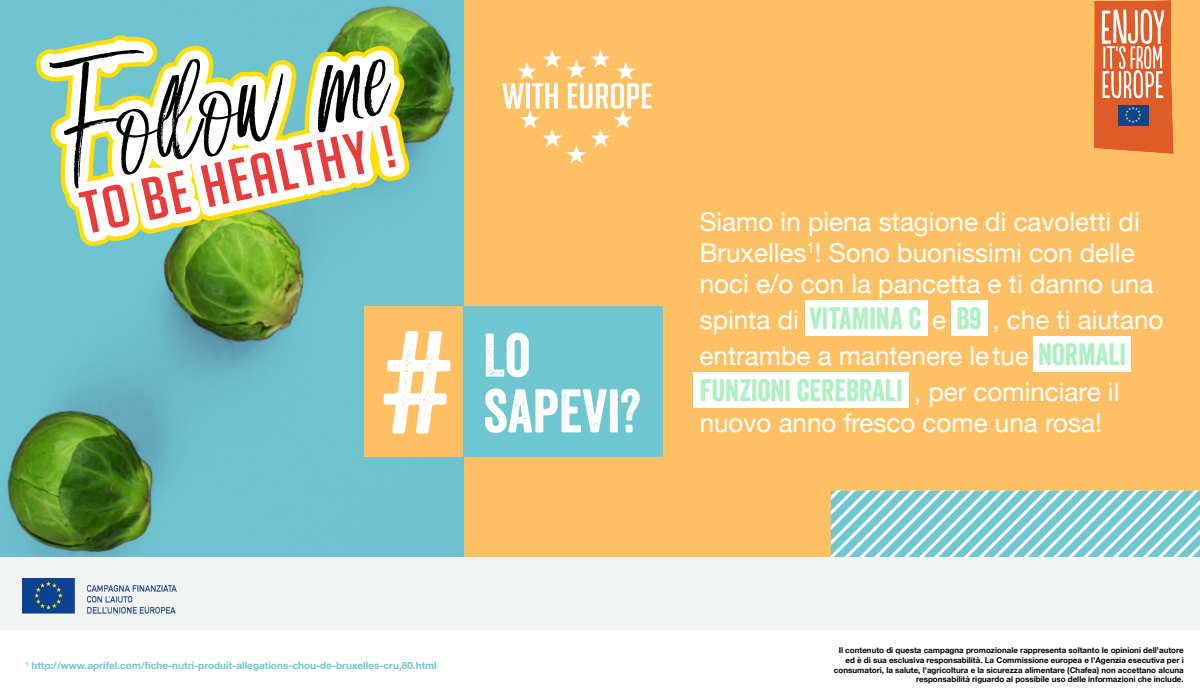
<style>
.page{position:relative;width:1200px;height:700px;background:#fff}
.page>*{position:absolute;margin:0;border:0;box-sizing:border-box;transform-origin:0 0}
.t1{font:141.4px "Veneer";color:#fff}
.t2{font:59.5px "Veneer";color:#fff}
.t3{font:30px "Veneer";color:#abf0bf}
.t4{font:26px/31.2px "Helvetica Neue";color:#fff}
.t5{font:700 10px "Helvetica Neue";color:#6ec7d1}
.t6{font:700 8px/9.6px "Helvetica Neue";color:#000;text-align:right}
.s1{font-family:"Veneer";font-size:30px;color:#abf0bf}
.s2{font-family:"Helvetica Neue";font-size:26px;color:#fff}
</style>
<div class="page">
<div style="left:463px;top:0;width:737px;height:611px;background:#ffbf63"></div>
<svg style="left:832px;top:491px;width:368px;height:66px;background:#97d6dd"></svg>
<img style="left:0;top:0;width:463px;height:557px">
<div style="left:805px;top:300px;width:123px;height:36px;background:#fff"></div>
<div style="left:951px;top:300px;width:37px;height:36px;background:#fff"></div>
<div style="left:1034px;top:337px;width:97px;height:35px;background:#fff"></div>
<div style="left:693px;top:372px;width:216px;height:36px;background:#fff"></div>
<svg style="left:502px;top:49px;width:149px;height:114px"></svg>
<svg style="left:35px;top:35px;width:376px;height:211px;background:#70b798"></svg>
<svg style="left:40px;top:39px;width:366px;height:203px;background:#92c79c"></svg>
<svg style="left:49px;top:49px;width:342px;height:140px"></svg>
<svg style="left:78px;top:184px;width:52px;height:49px"></svg>
<svg style="left:141px;top:170px;width:50px;height:50px"></svg>
<svg style="left:201px;top:131px;width:163px;height:76px"></svg>
<svg style="left:380px;top:125px;width:16px;height:43px"></svg>
<svg style="left:1094px;top:0;width:79px;height:154px;background:#db7b55"></svg>
<div style="left:364px;top:307px;width:99px;height:150px;background:#ffbf63"></div>
<div style="left:463px;top:307px;width:199px;height:150px;background:#6ec6d1"></div>
<div style="left:0;top:557px;width:1200px;height:73px;background:#f2f3f3"></div>
<img style="left:23px;top:578px;width:154px;height:36px">
<h1 class="t1" style="left:384px;top:296px;width:67px">#</h1>
<h2 class="t2" style="left:483px;top:319px;width:49px">LO</h2>
<h2 class="t2" style="left:483px;top:375px;width:159px">SAPEVI?</h2>
<h3 class="t4" style="left:700px;top:207px;width:455px">Siamo in piena stagione di cavoletti di<br>Bruxelles<sup>1</sup>! Sono buonissimi con delle noci e/o con la pancetta e ti danno una</h3>
<h3 class="t4" style="left:700px;top:303px;width:465px;line-height:36px">spinta di <span class="s1">VITAMINA C</span> e <span class="s1">B9</span> , che ti aiutano entrambe a mantenere letue <span class="s1">NORMALI</span></h3>
<h3 class="t3" style="left:700px;top:372px;width:421px">FUNZIONI CEREBRALI <span class="s2">, per cominciare il</span></h3>
<h3 class="t4" style="left:700px;top:409px;width:404px">nuovo anno fresco come una rosa!</h3>
<p class="t5" style="left:25px;top:657px;width:413px"><sup>1</sup> http://www.aprifel.com/fiche-nutri-produit-allegations-chou-de-bruxelles-cru,80.html</p>
<p class="t6" style="left:834px;top:646px;width:351px">Il contenuto di questa campagna promozionale rappresenta soltanto le opinioni dell’autore ed è di sua esclusiva responsabilità. La Commissione europea e l’Agenzia esecutiva per i consumatori, la salute, l’agricoltura e la sicurezza alimentare (Chafea) non accettano alcuna responsabilità riguardo al possibile uso delle informazioni che include.</p>
</div>
